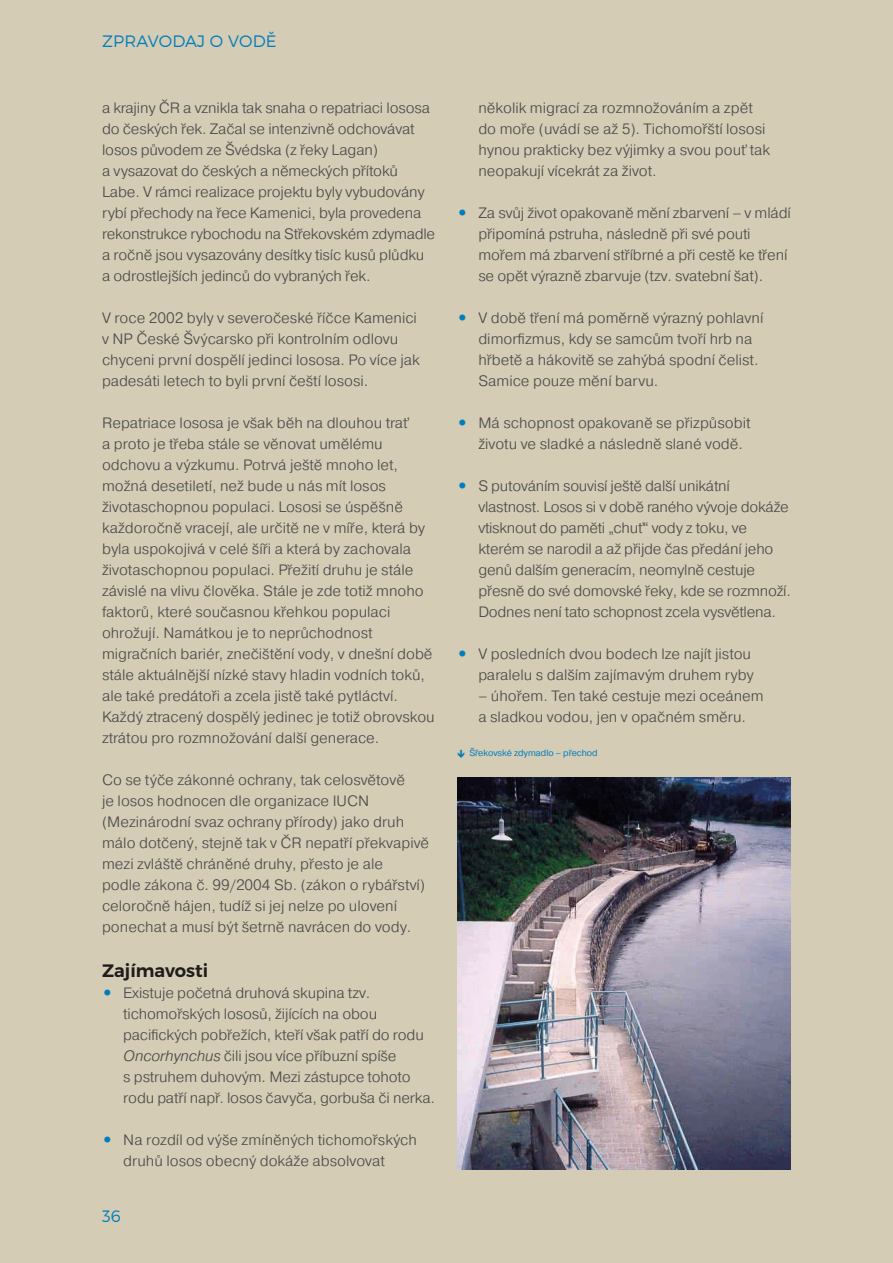
<style>
.page{position:relative;width:893px;height:1263px;background:#d4ccb5}
.page>*{position:absolute;margin:0;border:0;box-sizing:border-box;transform-origin:0 0}
.t1{font:600 18px "Montserrat";color:#1d1d1b}
.t2{font:300 16.5px "Montserrat";letter-spacing:.01em;color:#007dbb}
.t3{font:300 15px/21px "Pragmatica";color:#4b4b4a}
.t4{font:9px "Pragmatica";color:#007dbb}
.s1{font-weight:900;color:#007dbb}
.s2{font-style:italic}
</style>
<div class="page">
<img style="left:457px;top:777px;width:334px;height:392px">
<p class="t2" style="left:102px;top:32px;width:176px">ZPRAVODAJ O VODĚ</p>
<p class="t3" style="left:102px;top:97px;width:335px">a krajiny ČR a vznikla tak snaha o repatriaci lososa do českých řek. Začal se intenzivně odchovávat losos původem ze Švédska (z řeky Lagan)<br>a vysazovat do českých a německých přítoků Labe. V rámci realizace projektu byly vybudovány rybí přechody na řece Kamenici, byla provedena rekonstrukce rybochodu na Střekovském zdymadle a ročně jsou vysazovány desítky tisíc kusů plůdku a odrostlejších jedinců do vybraných řek.</p>
<p class="t3" style="left:102px;top:307px;width:319px">V roce 2002 byly v severočeské říčce Kamenici v NP České Švýcarsko při kontrolním odlovu chyceni první dospělí jedinci lososa. Po více jak padesáti letech to byli první čeští lososi.</p>
<p class="t3" style="left:102px;top:412px;width:334px">Repatriace lososa je však běh na dlouhou trať<br>a proto je třeba stále se věnovat umělému odchovu a výzkumu. Potrvá ještě mnoho let, možná desetiletí, než bude u nás mít losos životaschopnou populaci. Lososi se úspěšně každoročně vracejí, ale určitě ne v míře, která by byla uspokojivá v celé šíři a která by zachovala životaschopnou populaci. Přežití druhu je stále závislé na vlivu člověka. Stále je zde totiž mnoho faktorů, které současnou křehkou populaci ohrožují. Namátkou je to neprůchodnost migračních bariér, znečištění vody, v dnešní době stále aktuálnější nízké stavy hladin vodních toků, ale také predátoři a zcela jistě také pytláctví.<br>Každý ztracený dospělý jedinec je totiž obrovskou ztrátou pro rozmnožování další generace.</p>
<p class="t3" style="left:102px;top:769px;width:329px">Co se týče zákonné ochrany, tak celosvětově<br>je losos hodnocen dle organizace IUCN (Mezinárodní svaz ochrany přírody) jako druh málo dotčený, stejně tak v ČR nepatří překvapivě mezi zvláště chráněné druhy, přesto je ale<br>podle zákona č. 99/2004 Sb. (zákon o rybářství) celoročně hájen, tudíž si jej nelze po ulovení ponechat a musí být šetrně navrácen do vody.</p>
<p class="t1" style="left:102px;top:959px;width:108px">Zajímavosti</p>
<p class="t3" style="left:123px;top:982px;width:313px;text-indent:-21px"><span class="s1">•</span> Existuje početná druhová skupina tzv. tichomořských lososů, žijících na obou pacifických pobřežích, kteří však patří do rodu <span class="s2">Oncorhynchus</span> čili jsou více příbuzní spíše<br>s pstruhem duhovým. Mezi zástupce tohoto rodu patří např. losos čavyča, gorbuša či nerka.</p>
<p class="t3" style="left:123px;top:1129px;width:295px;text-indent:-21px"><span class="s1">•</span> Na rozdíl od výše zmíněných tichomořských druhů losos obecný dokáže absolvovat</p>
<p class="t2" style="left:102px;top:1206px;width:20px">36</p>
<p class="t3" style="left:478px;top:97px;width:293px">několik migrací za rozmnožováním a zpět do moře (uvádí se až 5). Tichomořští lososi hynou prakticky bez výjimky a svou pouť tak neopakují vícekrát za život.</p>
<p class="t3" style="left:478px;top:202px;width:314px;text-indent:-21px"><span class="s1">•</span> Za svůj život opakovaně mění zbarvení – v mládí připomíná pstruha, následně při své pouti mořem má zbarvení stříbrné a při cestě ke tření se opět výrazně zbarvuje (tzv. svatební šat).</p>
<p class="t3" style="left:478px;top:307px;width:286px;text-indent:-21px"><span class="s1">•</span> V době tření má poměrně výrazný pohlavní dimorfizmus, kdy se samcům tvoří hrb na hřbetě a hákovitě se zahýbá spodní čelist.<br>Samice pouze mění barvu.</p>
<p class="t3" style="left:478px;top:412px;width:274px;text-indent:-21px"><span class="s1">•</span> Má schopnost opakovaně se přizpůsobit životu ve sladké a následně slané vodě.</p>
<p class="t3" style="left:478px;top:475px;width:314px;text-indent:-21px"><span class="s1">•</span> S putováním souvisí ještě další unikátní vlastnost. Losos si v době raného vývoje dokáže vtisknout do paměti „chuť“ vody z toku, ve kterém se narodil a až přijde čas předání jeho genů dalším generacím, neomylně cestuje přesně do své domovské řeky, kde se rozmnoží.<br>Dodnes není tato schopnost zcela vysvětlena.</p>
<p class="t3" style="left:457px;top:643px;width:298px;text-align:right"><span class="s1">•</span> V posledních dvou bodech lze najít jistou paralelu s dalším zajímavým druhem ryby</p>
<p class="t3" style="left:478px;top:685px;width:287px">– úhořem. Ten také cestuje mezi oceánem a sladkou vodou, jen v opačném směru.</p>
<p class="t4" style="left:469px;top:748px;width:130px">Šřekovské zdymadlo – přechod</p>
</div>
